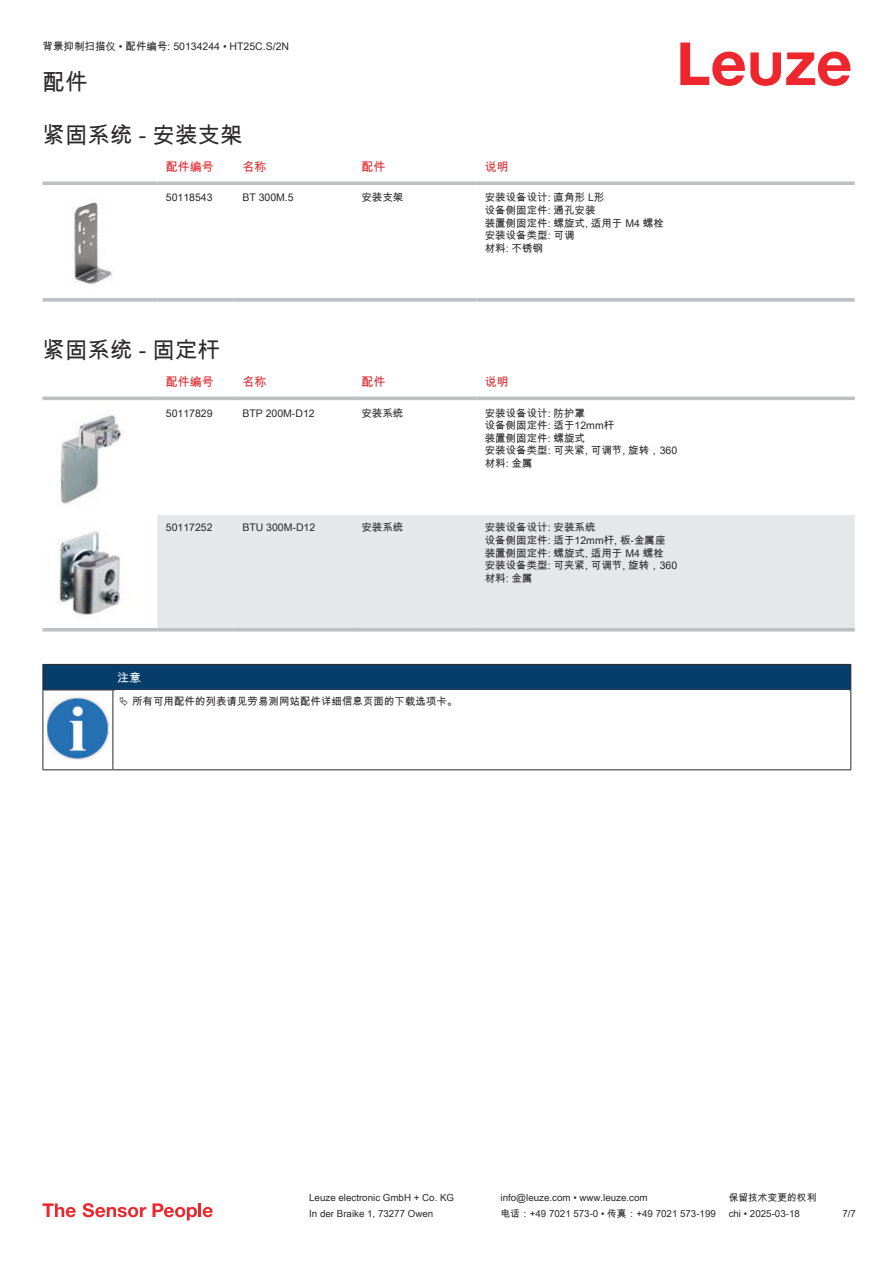
<style>
.page{position:relative;width:893px;height:1263px;background:#fff}
.page>*{position:absolute;margin:0;border:0;box-sizing:border-box;transform-origin:0 0}
.t1{font:22.5px "Arial Unicode MS";color:#2b292a}
.t2{font:12px "Arial Unicode MS";color:#db2a30}
.t3{font:12px "Arial Unicode MS";color:#fff}
.t4{font:10.5px/12.6px "Arial Unicode MS";color:#2b292a}
.t5{font:9.75px "Arial Unicode MS";color:#2b292a}
</style>
<div class="page">
<svg style="left:680px;top:43px;width:170px;height:43px"></svg>
<svg style="left:43px;top:181px;width:114px;height:4px"></svg>
<svg style="left:157px;top:181px;width:77px;height:4px"></svg>
<svg style="left:234px;top:181px;width:119px;height:4px"></svg>
<svg style="left:353px;top:181px;width:123px;height:4px"></svg>
<svg style="left:476px;top:181px;width:379px;height:4px;background:#c4c6c8"></svg>
<svg style="left:43px;top:298px;width:114px;height:4px"></svg>
<svg style="left:157px;top:298px;width:77px;height:4px"></svg>
<svg style="left:234px;top:298px;width:119px;height:4px"></svg>
<svg style="left:353px;top:298px;width:123px;height:4px"></svg>
<svg style="left:476px;top:298px;width:379px;height:4px;background:#c3c5c7"></svg>
<img style="left:72px;top:201px;width:41px;height:84px">
<svg style="left:43px;top:396px;width:812px;height:236px"></svg>
<div style="left:157px;top:515px;width:698px;height:113px;background:#e6e7e9"></div>
<hr style="left:43px;top:397px;width:114px;height:3px;background:#bdbfc1">
<hr style="left:157px;top:397px;width:77px;height:3px;background:#bdbfc1">
<hr style="left:234px;top:397px;width:119px;height:3px;background:#bdbfc1">
<hr style="left:353px;top:397px;width:123px;height:3px;background:#bdbfc1">
<hr style="left:476px;top:397px;width:379px;height:3px;background:#bdbfc1">
<hr style="left:43px;top:628px;width:114px;height:3px;background:#bdbfc1">
<hr style="left:157px;top:628px;width:77px;height:3px;background:#bdbfc1">
<hr style="left:234px;top:628px;width:119px;height:3px;background:#bdbfc1">
<hr style="left:353px;top:628px;width:123px;height:3px;background:#bdbfc1">
<hr style="left:476px;top:628px;width:379px;height:3px;background:#bdbfc1">
<img style="left:49px;top:404px;width:85px;height:107px">
<img style="left:47px;top:519px;width:89px;height:106px">
<div style="left:43px;top:664px;width:808px;height:26px;background:#063d69"></div>
<hr style="left:113px;top:689px;width:738px;height:1px;background:#2b292a">
<hr style="left:43px;top:690px;width:1px;height:75px;background:#2b292a">
<hr style="left:113px;top:690px;width:1px;height:75px;background:#2b292a">
<hr style="left:850px;top:690px;width:1px;height:75px;background:#2b292a">
<hr style="left:43px;top:769px;width:70px;height:1px;background:#2b292a">
<hr style="left:113px;top:769px;width:738px;height:1px;background:#2b292a">
<img style="left:47px;top:696px;width:61px;height:63px">
<svg style="left:43px;top:1203px;width:33px;height:14px"></svg>
<svg style="left:83px;top:1203px;width:63px;height:14px"></svg>
<svg style="left:153px;top:1203px;width:44px;height:17px"></svg>
<hr style="left:198px;top:1203px;width:3px;height:14px;background:#ed272d">
<svg style="left:203px;top:1207px;width:10px;height:10px"></svg>
<p class="t4" style="left:43px;top:40px;width:248px">背景抑制扫描仪 • 配件编号: 50134244 • HT25C.S/2N</p>
<h1 class="t1" style="left:43px;top:66px;width:46px">配件</h1>
<h1 class="t1" style="left:43px;top:119px;width:202px">紧固系统 - 安装支架</h1>
<p class="t2" style="left:166px;top:158px;width:49px">配件编号</p>
<p class="t2" style="left:242px;top:158px;width:25px">名称</p>
<p class="t2" style="left:361px;top:158px;width:25px">配件</p>
<p class="t2" style="left:485px;top:158px;width:25px">说明</p>
<p class="t4" style="left:166px;top:191px;width:48px">50118543</p>
<p class="t4" style="left:242px;top:191px;width:53px">BT 300M.5</p>
<p class="t4" style="left:361px;top:191px;width:43px">安装支架</p>
<p class="t4" style="left:485px;top:191px;width:181px">安装设备设计: 直角形 L形<br>设备侧固定件: 通孔安装<br>装置侧固定件: 螺旋式, 适用于 M4 螺栓安装设备类型: 可调<br>材料: 不锈钢</p>
<h1 class="t1" style="left:43px;top:334px;width:179px">紧固系统 - 固定杆</h1>
<p class="t2" style="left:166px;top:373px;width:49px">配件编号</p>
<p class="t2" style="left:242px;top:373px;width:25px">名称</p>
<p class="t2" style="left:361px;top:373px;width:25px">配件</p>
<p class="t2" style="left:485px;top:373px;width:25px">说明</p>
<p class="t4" style="left:166px;top:406px;width:48px">50117829</p>
<p class="t4" style="left:242px;top:406px;width:74px">BTP 200M-D12</p>
<p class="t4" style="left:361px;top:406px;width:43px">安装系统</p>
<p class="t4" style="left:485px;top:406px;width:194px">安装设备设计: 防护罩<br>设备侧固定件: 适于12mm杆<br>装置侧固定件: 螺旋式<br>安装设备类型: 可夹紧, 可调节, 旋转，360材料: 金属</p>
<p class="t4" style="left:166px;top:521px;width:48px">50117252</p>
<p class="t4" style="left:242px;top:521px;width:74px">BTU 300M-D12</p>
<p class="t4" style="left:361px;top:521px;width:43px">安装系统</p>
<p class="t4" style="left:485px;top:521px;width:194px">安装设备设计: 安装系统<br>设备侧固定件: 适于12mm杆, 板-金属座装置侧固定件: 螺旋式, 适用于 M4 螺栓<br>安装设备类型: 可夹紧, 可调节, 旋转，360材料: 金属</p>
<p class="t3" style="left:117px;top:669px;width:25px">注意</p>
<p class="t4" style="left:132px;top:694px;width:327px">所有可用配件的列表请见劳易测网站配件详细信息页面的下载选项卡。</p>
<p class="t5" style="left:309px;top:1191px;width:146px">Leuze electronic GmbH + Co. KG</p>
<p class="t5" style="left:501px;top:1191px;width:149px">info@leuze.com • www.leuze.com</p>
<p class="t5" style="left:729px;top:1191px;width:89px">保留技术变更的权利</p>
<p class="t5" style="left:309px;top:1206px;width:126px">In der Braike 1, 73277 Owen</p>
<p class="t5" style="left:501px;top:1206px;width:217px">电话：+49 7021 573-0 • 传真：+49 7021 573-199</p>
<p class="t5" style="left:729px;top:1206px;width:73px">chi • 2025-03-18</p>
<p class="t5" style="left:842px;top:1206px;width:15px">7/7</p>
</div>
